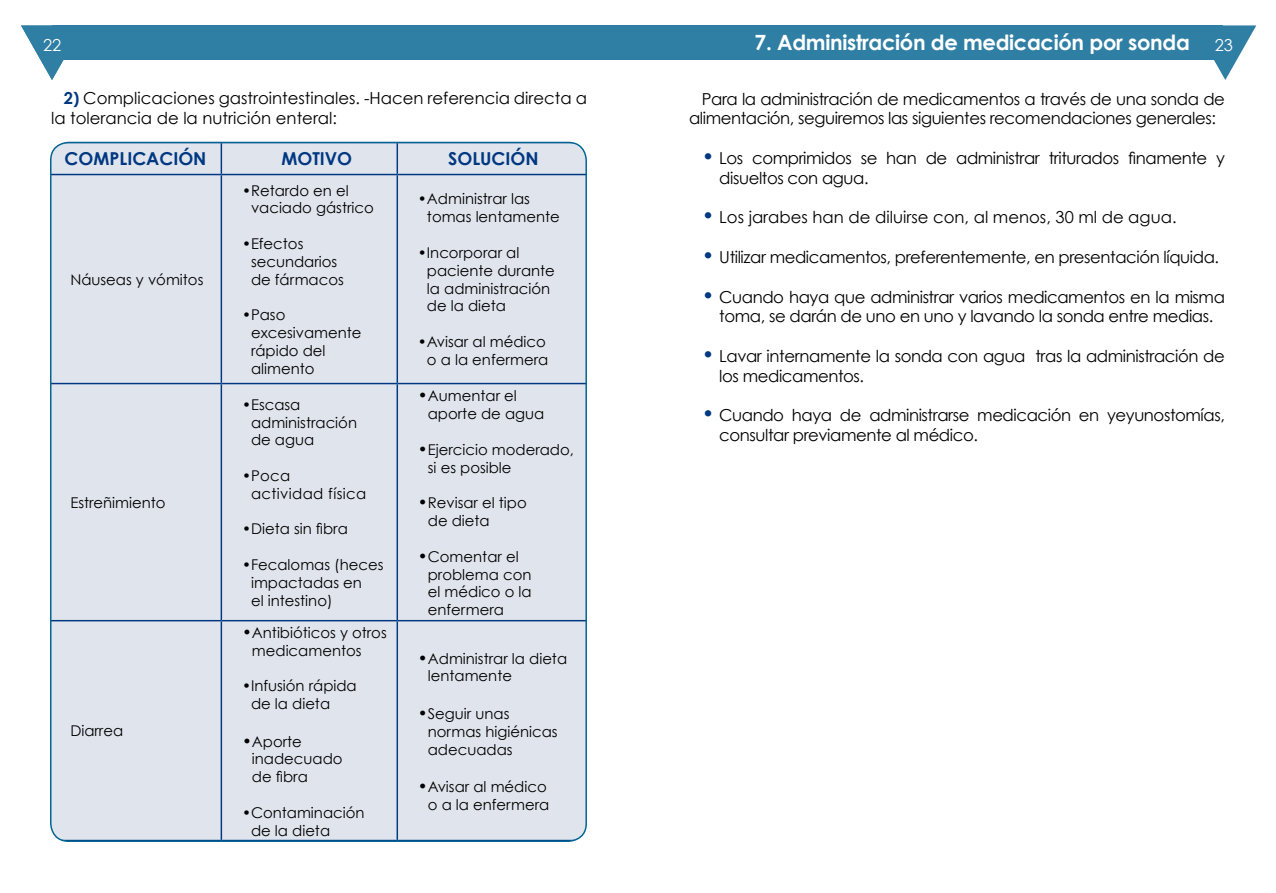
<style>
.page{position:relative;width:1276px;height:893px;background:#fff}
.page>*{position:absolute;margin:0;border:0;box-sizing:border-box;transform-origin:0 0}
.t1{font:700 21px "Century Gothic";letter-spacing:-.015em;color:#fff}
.t2{font:700 17.85px "Century Gothic";color:#003882}
.t3{font:16.5px/19.8px "Century Gothic";letter-spacing:-.025em;color:#000}
.t4{font:16.5px/19.8px "Century Gothic";color:#000}
.t5{font:16.5px "Century Gothic";color:#fff}
.t6{font:14.85px/17.9px "Century Gothic";color:#000}
.t7{font:14.85px/17.9px "Century Gothic";letter-spacing:.025em;color:#000}
.s1{font-weight:700;color:#003882}
.s2{font-size:16.35px}
.s3{font-weight:400;font-size:16.5px}
.s4{font-size:21px;color:#003882}
</style>
<div class="page">
<div style="left:52px;top:26px;width:599px;height:34px;background:#2f7ea4"></div>
<svg style="left:21px;top:26px;width:43px;height:54px"></svg>
<div style="left:638px;top:26px;width:584px;height:34px;background:#2f7ea4"></div>
<svg style="left:1194px;top:25px;width:62px;height:55px"></svg>
<div style="left:52px;top:143px;width:534px;height:697px;background:#e0e5ed"></div>
<hr style="left:51px;top:142px;width:170px;height:1px;background:#003882">
<hr style="left:51px;top:143px;width:1px;height:31px;background:#003882">
<hr style="left:221px;top:143px;width:1px;height:31px;background:#003882">
<hr style="left:397px;top:142px;width:189px;height:1px;background:#003882">
<hr style="left:396px;top:143px;width:2px;height:31px;background:#003882">
<hr style="left:51px;top:174px;width:170px;height:1px;background:#003882">
<hr style="left:221px;top:174px;width:176px;height:1px;background:#003882">
<hr style="left:221px;top:175px;width:1px;height:208px;background:#003882">
<hr style="left:397px;top:174px;width:189px;height:1px;background:#003882">
<hr style="left:396px;top:175px;width:2px;height:208px;background:#003882">
<hr style="left:51px;top:383px;width:170px;height:1px;background:#003882">
<hr style="left:221px;top:383px;width:176px;height:1px;background:#003882">
<hr style="left:221px;top:384px;width:1px;height:236px;background:#003882">
<hr style="left:397px;top:383px;width:189px;height:1px;background:#003882">
<hr style="left:396px;top:384px;width:2px;height:236px;background:#003882">
<hr style="left:51px;top:620px;width:170px;height:1px;background:#003882">
<hr style="left:51px;top:621px;width:1px;height:219px;background:#003882">
<hr style="left:221px;top:620px;width:176px;height:1px;background:#003882">
<hr style="left:221px;top:621px;width:1px;height:219px;background:#003882">
<hr style="left:397px;top:620px;width:189px;height:1px;background:#003882">
<hr style="left:396px;top:621px;width:2px;height:219px;background:#003882">
<hr style="left:51px;top:840px;width:170px;height:1px;background:#003882">
<hr style="left:397px;top:840px;width:189px;height:1px;background:#003882">
<p class="t5" style="left:43px;top:35px;width:20px">22</p>
<p class="t4" style="left:51px;top:88px;width:537px;text-indent:13px"><span class="s1">2)</span> Complicaciones gastrointestinales. -Hacen referencia directa a la tolerancia de la nutrición enteral:</p>
<p class="t2" style="left:65px;top:147px;width:143px">COMPLICACIÓN</p>
<p class="t2" style="left:281px;top:147px;width:72px">MOTIVO</p>
<p class="t2" style="left:448px;top:147px;width:92px">SOLUCIÓN</p>
<p class="t6" style="left:70px;top:270px;width:135px">Náuseas y vómitos</p>
<p class="t6" style="left:70px;top:493px;width:97px">Estreñimiento</p>
<p class="t6" style="left:70px;top:722px;width:54px">Diarrea</p>
<p class="t6" style="left:251px;top:181px;width:124px;text-indent:-9px">•Retardo en el vaciado gástrico</p>
<p class="t6" style="left:251px;top:234px;width:94px;text-indent:-9px">•Efectos secundarios de fármacos</p>
<p class="t6" style="left:251px;top:306px;width:112px;text-indent:-9px">•Paso excesivamente rápido del alimento</p>
<p class="t6" style="left:251px;top:395px;width:108px;text-indent:-9px">•Escasa administración de agua</p>
<p class="t7" style="left:251px;top:466px;width:117px;text-indent:-9px">•Poca actividad física</p>
<p class="t6" style="left:242px;top:520px;width:107px">•Dieta sin fibra</p>
<p class="t6" style="left:251px;top:556px;width:134px;text-indent:-9px">•Fecalomas (heces impactadas en<br>el intestino)</p>
<p class="t6" style="left:252px;top:623px;width:136px;text-indent:-10px"><span class="s2">•</span>Antibióticos y otros medicamentos</p>
<p class="t6" style="left:251px;top:677px;width:107px;text-indent:-9px">•Infusión rápida de la dieta</p>
<p class="t6" style="left:252px;top:732px;width:92px;text-indent:-10px"><span class="s2">•</span>Aporte inadecuado de fibra</p>
<p class="t6" style="left:251px;top:803px;width:115px;text-indent:-9px">•Contaminación de la dieta</p>
<p class="t6" style="left:427px;top:190px;width:134px;text-indent:-9px">•Administrar las tomas lentamente</p>
<p class="t6" style="left:427px;top:243px;width:129px;text-indent:-9px">•Incorporar al paciente durante la administración de la dieta</p>
<p class="t6" style="left:418px;top:332px;width:132px;text-align:right">•Avisar al médico o a la enfermera</p>
<p class="t6" style="left:428px;top:387px;width:118px;text-indent:-10px"><span class="s2">•</span>Aumentar el aporte de agua</p>
<p class="t6" style="left:428px;top:440px;width:148px;text-indent:-10px"><span class="s2">•</span>Ejercicio moderado, si es posible</p>
<p class="t6" style="left:428px;top:494px;width:100px;text-indent:-10px"><span class="s2">•</span>Revisar el tipo de dieta</p>
<p class="t6" style="left:428px;top:547px;width:105px;text-indent:-10px"><span class="s2">•</span>Comentar el problema con el médico o la enfermera</p>
<p class="t6" style="left:428px;top:649px;width:141px;text-indent:-10px"><span class="s2">•</span>Administrar la dieta lentamente</p>
<p class="t6" style="left:428px;top:704px;width:131px;text-indent:-10px"><span class="s2">•</span>Seguir unas normas higiénicas adecuadas</p>
<p class="t6" style="left:418px;top:777px;width:133px;text-align:right"><span class="s2">•</span>Avisar al médico o a la enfermera</p>
<h1 class="t1" style="left:754px;top:29px;width:480px">7. Administración de medicación por sonda <span class="s3">23</span></h1>
<p class="t3" style="left:689px;top:88px;width:537px;text-indent:13px">Para la administración de medicamentos a través de una sonda de alimentación, seguiremos las siguientes recomendaciones generales:</p>
<p class="t3" style="left:719px;top:148px;width:507px;text-indent:-17px"><span class="s4">•</span> Los comprimidos se han de administrar triturados finamente y disueltos con agua.</p>
<p class="t4" style="left:702px;top:207px;width:476px"><span class="s4">•</span> Los jarabes han de diluirse con, al menos, 30 ml de agua.</p>
<p class="t3" style="left:702px;top:247px;width:519px"><span class="s4">•</span> Utilizar medicamentos, preferentemente, en presentación líquida.</p>
<p class="t3" style="left:702px;top:286px;width:525px;text-align:center"><span class="s4">•</span> Cuando haya que administrar varios medicamentos en la misma toma, se darán de uno en uno y lavando la sonda entre medias.</p>
<p class="t3" style="left:719px;top:346px;width:507px;text-indent:-17px"><span class="s4">•</span> Lavar internamente la sonda con agua tras la administración de los medicamentos.</p>
<p class="t3" style="left:719px;top:405px;width:507px;text-indent:-17px"><span class="s4">•</span> Cuando haya de administrarse medicación en yeyunostomías, consultar previamente al médico.</p>
</div>
